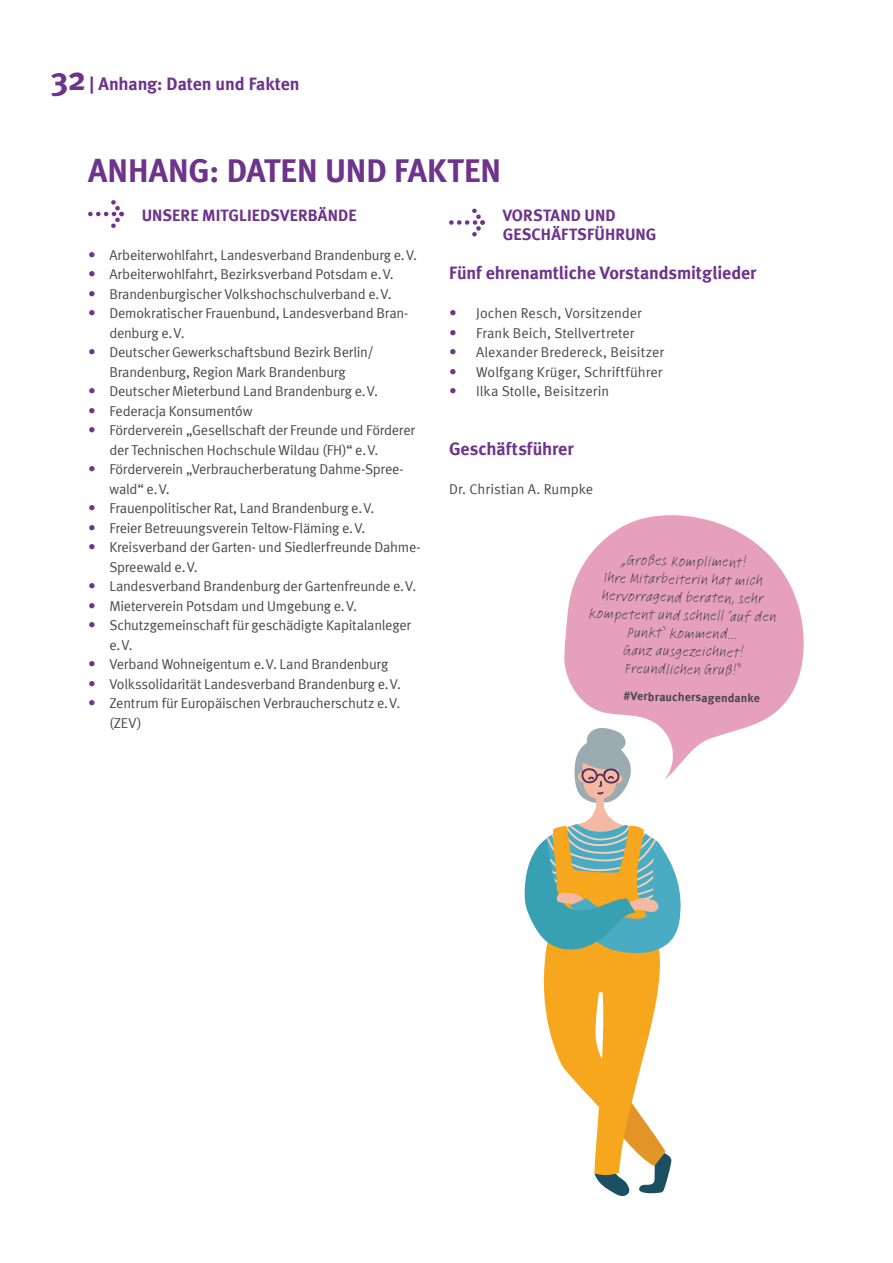
<style>
.page{position:relative;width:893px;height:1263px;background:#fff}
.page>*{position:absolute;margin:0;border:0;box-sizing:border-box;transform-origin:0 0}
.t1{font:700 33px "Meta";letter-spacing:.005em;color:#6e348b}
.t2{font:700 18px "Meta";letter-spacing:-.005em;color:#6e348b}
.t3{font:700 16.5px/19.5px "Meta";letter-spacing:.005em;color:#6e348b}
.t4{font:15px/18px "Linotype Feltpen";color:#494948;text-align:center}
.t5{font:14.25px/19.5px "Meta Normal";letter-spacing:-.015em;color:#494948}
.t6{font:14.25px "Meta Normal";letter-spacing:.005em;color:#494948}
.t7{font:12px "Meta Bold LF";color:#494948}
.s1{font-size:33px}
.s2{font-size:15px;color:#6e348b}
</style>
<div class="page">
<svg style="left:88px;top:200px;width:36px;height:28px"></svg>
<svg style="left:449px;top:208px;width:36px;height:28px"></svg>
<svg style="left:595px;top:1176px;width:73px;height:20px"></svg>
<svg style="left:543px;top:965px;width:129px;height:211px;fill:#f6a71e"></svg>
<svg style="left:524px;top:779px;width:157px;height:186px"></svg>
<svg style="left:564px;top:515px;width:240px;height:264px;fill:#e7a0ba"></svg>
<p class="t2" style="left:50px;top:73px;width:251px"><span class="s1">32</span> | Anhang: Daten und Fakten</p>
<h1 class="t1" style="left:88px;top:151px;width:414px">ANHANG: DATEN UND FAKTEN</h1>
<p class="t3" style="left:142px;top:205px;width:216px">UNSERE MITGLIEDSVERBÄNDE</p>
<p class="t5" style="left:88px;top:245px;width:330px"><span class="s2">•</span> Arbeiterwohlfahrt, Landesverband Brandenburg e.V.</p>
<p class="t5" style="left:88px;top:265px;width:307px"><span class="s2">•</span> Arbeiterwohlfahrt, Bezirksverband Potsdam e.V.</p>
<p class="t5" style="left:88px;top:284px;width:305px"><span class="s2">•</span> Brandenburgischer Volkshochschulverband e.V.</p>
<p class="t5" style="left:109px;top:304px;width:300px;text-indent:-21px"><span class="s2">•</span> Demokratischer Frauenbund, Landesverband Bran&shy;denburg e.V.</p>
<p class="t5" style="left:88px;top:343px;width:287px;text-align:center"><span class="s2">•</span> Deutscher Gewerkschaftsbund Bezirk Berlin/<br>Brandenburg, Region Mark Brandenburg</p>
<p class="t5" style="left:88px;top:382px;width:291px"><span class="s2">•</span> Deutscher Mieterbund Land Brandenburg e.V.</p>
<p class="t5" style="left:88px;top:401px;width:166px"><span class="s2">•</span> Federacja Konsumentów</p>
<p class="t5" style="left:109px;top:421px;width:307px;text-indent:-21px"><span class="s2">•</span> Förderverein „Gesellschaft der Freunde und Förderer der Technischen Hochschule Wildau (FH)“ e.V.</p>
<p class="t5" style="left:109px;top:460px;width:296px;text-indent:-21px"><span class="s2">•</span> Förderverein „Verbraucherberatung Dahme-Spree&shy;wald“ e.V.</p>
<p class="t5" style="left:88px;top:499px;width:288px"><span class="s2">•</span> Frauenpolitischer Rat, Land Brandenburg e.V.</p>
<p class="t5" style="left:88px;top:518px;width:279px"><span class="s2">•</span> Freier Betreuungsverein Teltow-Fläming e.V.</p>
<p class="t5" style="left:109px;top:538px;width:313px;text-indent:-21px"><span class="s2">•</span> Kreisverband der Garten- und Siedlerfreunde Dahme-<br>Spreewald e.V.</p>
<p class="t5" style="left:88px;top:577px;width:330px"><span class="s2">•</span> Landesverband Brandenburg der Gartenfreunde e.V.</p>
<p class="t5" style="left:88px;top:596px;width:270px"><span class="s2">•</span> Mieterverein Potsdam und Umgebung e.V.</p>
<p class="t5" style="left:109px;top:616px;width:303px;text-indent:-21px"><span class="s2">•</span> Schutzgemeinschaft für geschädigte Kapitalanleger e.V.</p>
<p class="t5" style="left:88px;top:655px;width:302px"><span class="s2">•</span> Verband Wohneigentum e.V. Land Brandenburg</p>
<p class="t5" style="left:88px;top:674px;width:314px"><span class="s2">•</span> Volkssolidarität Landesverband Brandenburg e.V.</p>
<p class="t5" style="left:109px;top:694px;width:292px;text-indent:-21px"><span class="s2">•</span> Zentrum für Europäischen Verbraucherschutz e.V. (ZEV)</p>
<p class="t3" style="left:503px;top:205px;width:155px">VORSTAND UND<br>GESCHÄFTSFÜHRUNG</p>
<p class="t2" style="left:449px;top:262px;width:309px">Fünf ehrenamtliche Vorstandsmitglieder</p>
<p class="t6" style="left:449px;top:305px;width:194px"><span class="s2">•</span> Jochen Resch, Vorsitzender</p>
<p class="t6" style="left:449px;top:325px;width:187px"><span class="s2">•</span> Frank Beich, Stellvertreter</p>
<p class="t6" style="left:449px;top:344px;width:216px"><span class="s2">•</span> Alexander Bredereck, Beisitzer</p>
<p class="t6" style="left:449px;top:364px;width:215px"><span class="s2">•</span> Wolfgang Krüger, Schriftführer</p>
<p class="t6" style="left:449px;top:383px;width:162px"><span class="s2">•</span> Ilka Stolle, Beisitzerin</p>
<p class="t2" style="left:449px;top:438px;width:126px">Geschäftsführer</p>
<p class="t5" style="left:449px;top:479px;width:145px">Dr. Christian A. Rumpke</p>
<p class="t4" style="left:590px;top:550px;width:189px;rotate:1deg">„Großes Kompliment!<br>Ihre Mitarbeiterin hat mich hervorragend beraten, sehr kompetent und schnell ´auf den<br>Punkt` kommend...<br>Ganz ausgezeichnet!<br>Freundlichen Gruß!“</p>
<p class="t7" style="left:624px;top:689px;width:138px;rotate:1deg">#Verbrauchersagendanke</p>
</div>
